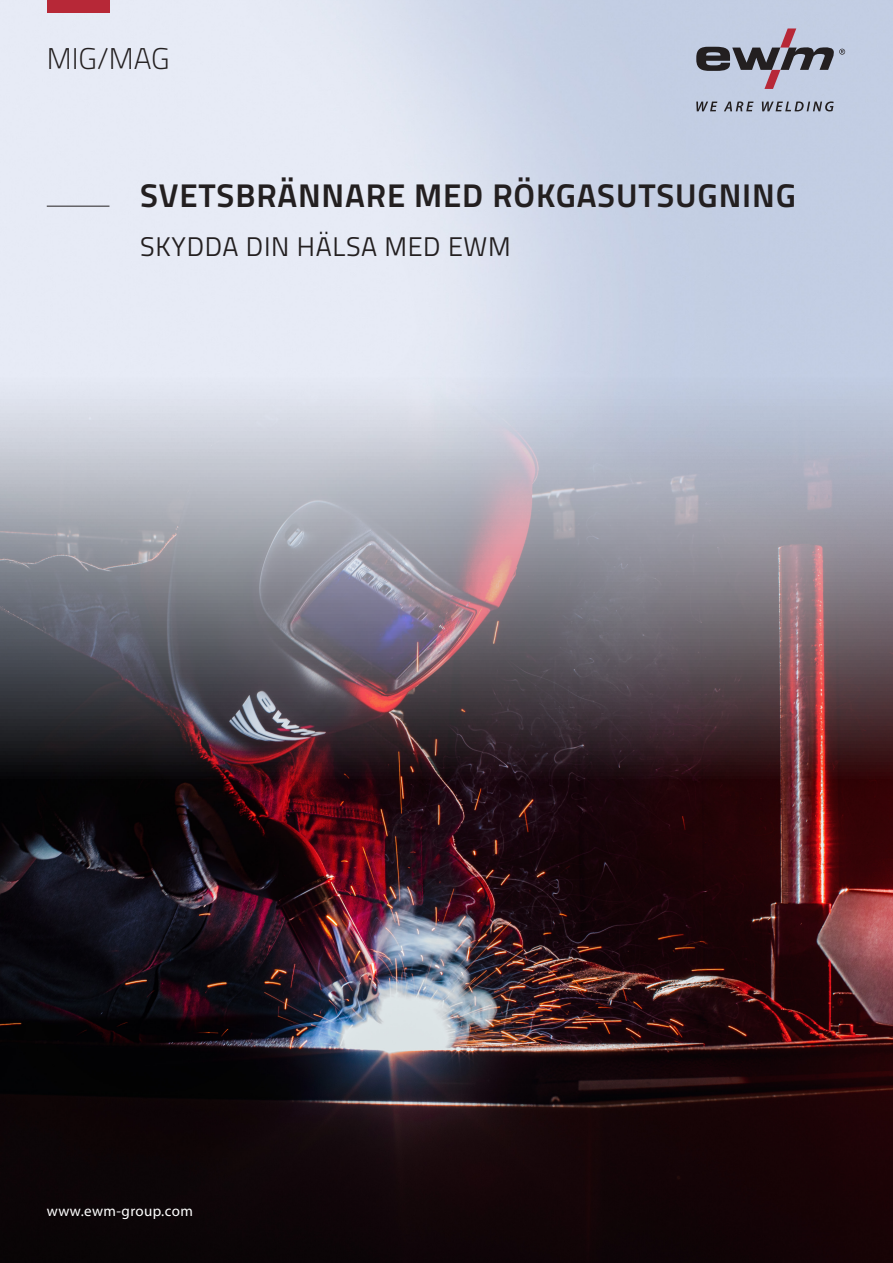
<style>
.page{position:relative;width:893px;height:1263px;background:#fff}
.page>*{position:absolute;margin:0;border:0;box-sizing:border-box;transform-origin:0 0}
.Titel___Zusatz___Bol{font:700 33px "Titillium Text";letter-spacing:.025em;color:#231f20}
.t1{font:300 30px "Titillium Text";color:#231f20}
.Titel___Subline___Re{font:27px "Titillium Text";letter-spacing:.025em;color:#231f20}
.Titel___Copy___Regul{font:15px "Myriad Pro";letter-spacing:.025em;color:#fff}
</style>
<div class="page">
<img style="left:0;top:0;width:893px;height:378px">
<svg style="left:696px;top:28px;width:149px;height:83px;background:#a3a7b8"></svg>
<hr style="left:47px;top:206px;width:62px;height:1px;background:#231f20">
<div style="left:47px;top:0;width:62px;height:13px;background:#b72837"></div>
<img style="left:0;top:378px;width:893px;height:885px">
<p class="t1" style="left:47px;top:37px;width:124px">MIG/MAG</p>
<p class="Titel___Zusatz___Bol" style="left:140px;top:170px;width:657px">SVETSBRÄNNARE MED RÖKGASUTSUGNING</p>
<p class="Titel___Subline___Re" style="left:140px;top:227px;width:372px">SKYDDA DIN HÄLSA MED EWM</p>
<p class="Titel___Copy___Regul" style="left:47px;top:1203px;width:148px">www.ewm-group.com</p>
</div>
